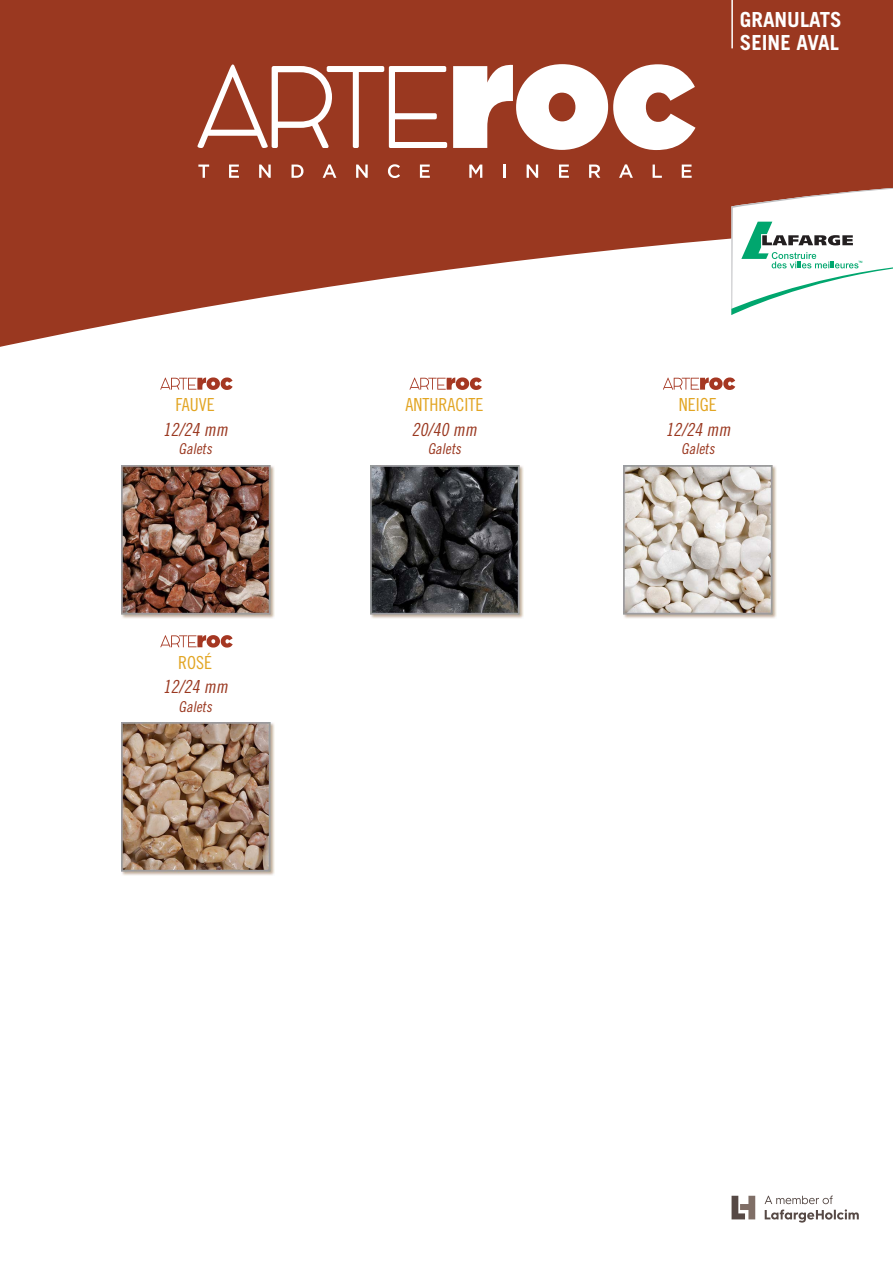
<style>
.page{position:relative;width:893px;height:1263px;background:#fff}
.page>*{position:absolute;margin:0;border:0;box-sizing:border-box;transform-origin:0 0}
.t1{font:700 20.85px/23px "Trade Gothic LT Std";color:#fff}
.t2{font:italic 18px "Trade Gothic LT Std Cn 18";color:#9a3820}
.t3{font:18px "Trade Gothic LT Std Cn 18";color:#e2a523}
.t4{font:italic 15px "Trade Gothic LT Std Cn 18";color:#9a3820}
</style>
<div class="page">
<svg style="left:0;top:0;width:893px;height:347px;fill:#9a3820"></svg>
<svg style="left:197px;top:64px;width:250px;height:84px"></svg>
<svg style="left:453px;top:64px;width:242px;height:86px"></svg>
<svg style="left:198px;top:165px;width:11px;height:13px"></svg>
<svg style="left:229px;top:165px;width:10px;height:13px"></svg>
<svg style="left:259px;top:165px;width:12px;height:13px"></svg>
<svg style="left:292px;top:165px;width:11px;height:13px"></svg>
<svg style="left:323px;top:164px;width:13px;height:14px"></svg>
<svg style="left:356px;top:165px;width:12px;height:13px"></svg>
<svg style="left:388px;top:164px;width:12px;height:14px"></svg>
<svg style="left:420px;top:165px;width:10px;height:13px"></svg>
<svg style="left:469px;top:165px;width:13px;height:13px"></svg>
<svg style="left:503px;top:165px;width:3px;height:13px"></svg>
<svg style="left:527px;top:165px;width:11px;height:13px"></svg>
<svg style="left:559px;top:165px;width:10px;height:13px"></svg>
<svg style="left:589px;top:165px;width:11px;height:13px"></svg>
<svg style="left:619px;top:164px;width:14px;height:14px"></svg>
<svg style="left:653px;top:165px;width:9px;height:13px"></svg>
<svg style="left:682px;top:165px;width:10px;height:13px"></svg>
<hr style="left:731px;top:0;width:2px;height:48px;background:#fff">
<svg style="left:732px;top:1196px;width:23px;height:23px"></svg>
<svg style="left:765px;top:1195px;width:94px;height:27px"></svg>
<svg style="left:731px;top:187px;width:162px;height:128px"></svg>
<img style="left:121px;top:465px;width:153px;height:153px">
<img style="left:370px;top:465px;width:153px;height:153px">
<img style="left:624px;top:465px;width:153px;height:153px">
<img style="left:121px;top:723px;width:153px;height:153px">
<svg style="left:160px;top:377px;width:73px;height:13px"></svg>
<svg style="left:409px;top:377px;width:73px;height:13px"></svg>
<svg style="left:663px;top:377px;width:72px;height:13px"></svg>
<svg style="left:160px;top:635px;width:73px;height:13px"></svg>
<p class="t3" style="left:176px;top:394px;width:41px">FAUVE</p>
<p class="t2" style="left:163px;top:419px;width:70px">12/24 mm</p>
<p class="t4" style="left:179px;top:440px;width:38px">Galets</p>
<p class="t3" style="left:178px;top:651px;width:35px">ROSÉ</p>
<p class="t2" style="left:163px;top:676px;width:70px">12/24 mm</p>
<p class="t4" style="left:179px;top:697px;width:38px">Galets</p>
<p class="t3" style="left:405px;top:394px;width:79px">ANTHRACITE</p>
<p class="t2" style="left:412px;top:419px;width:70px">20/40 mm</p>
<p class="t4" style="left:428px;top:440px;width:38px">Galets</p>
<p class="t1" style="left:740px;top:7px;width:103px">GRANULATS<br>SEINE AVAL</p>
<p class="t3" style="left:679px;top:394px;width:39px">NEIGE</p>
<p class="t2" style="left:665px;top:419px;width:70px">12/24 mm</p>
<p class="t4" style="left:681px;top:440px;width:38px">Galets</p>
</div>
